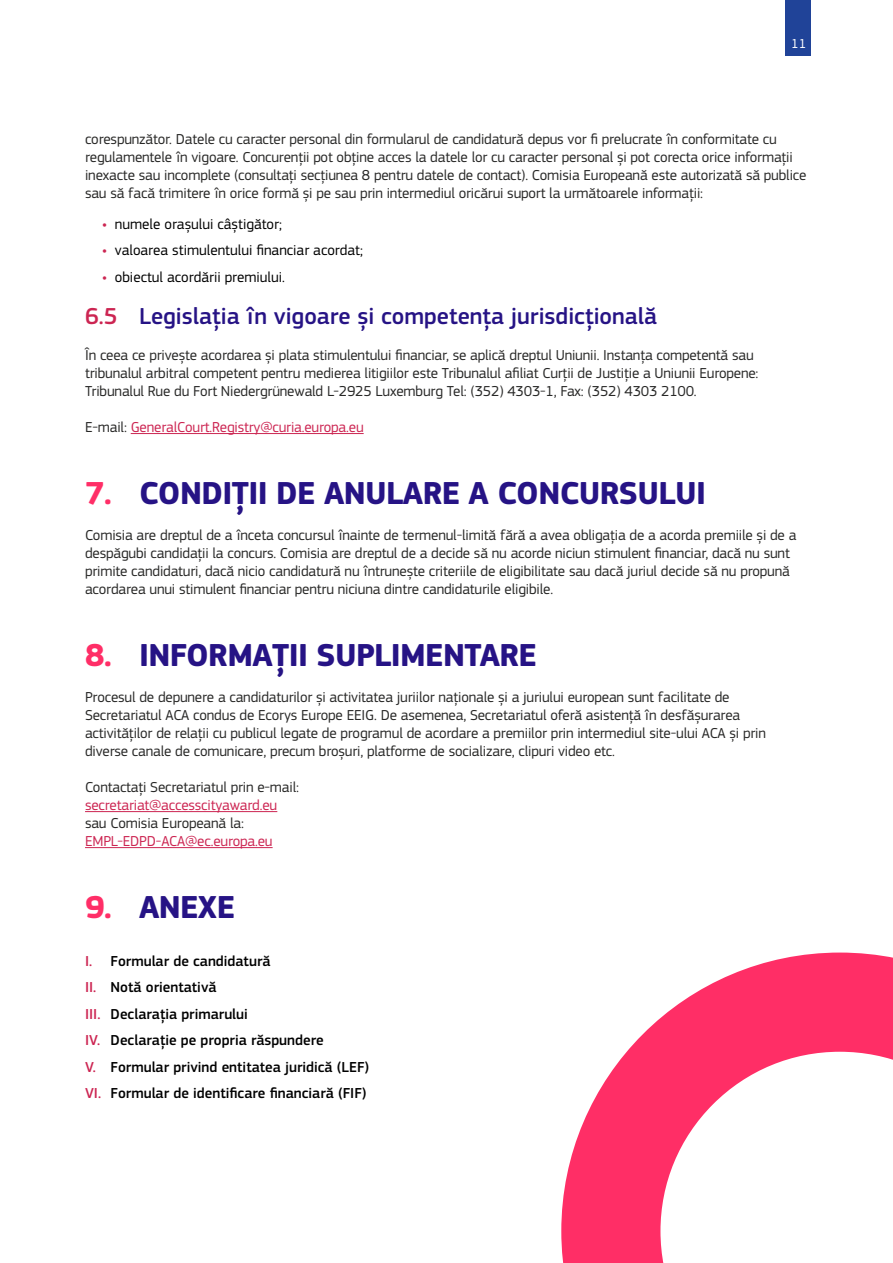
<style>
.page{position:relative;width:893px;height:1263px;background:#fff}
.page>*{position:absolute;margin:0;border:0;box-sizing:border-box;transform-origin:0 0}
.Heading__H1{font:700 33px "EC Square Sans Pro";letter-spacing:-.02em;color:#261385}
.Heading__H2{font:500 24px "EC Square Sans Pro";color:#261385}
.Body_Copy__P{font:15px/18px "EC Square Sans Pro";letter-spacing:-.01em;color:#282827}
.t1{font:500 15px "EC Square Sans Pro";color:#000}
.t2{font:15px "EC Square Sans Pro";color:#000}
.Body_Copy__P-2{font:15px "EC Square Sans Pro";letter-spacing:-.01em;color:#cc2552}
.t3{font:13.5px "EC Square Sans Pro";color:#fff}
.s1{font-weight:500;color:#cc2552}
.s2{color:#cc2552}
.s3{color:#282827}
.s4{color:#ff2e67}
</style>
<div class="page">
<hr style="left:131px;top:433px;width:233px;height:1px;background:#cc2552">
<hr style="left:85px;top:811px;width:192px;height:1px;background:#cc2552">
<hr style="left:85px;top:847px;width:188px;height:1px;background:#cc2552">
<svg style="left:561px;top:952px;width:332px;height:311px"></svg>
<div style="left:785px;top:0;width:26px;height:56px;background:#204398"></div>
<p class="t3" style="left:791px;top:36px;width:17px">11</p>
<p class="Body_Copy__P" style="left:85px;top:130px;width:723px">corespunzător. Datele cu caracter personal din formularul de candidatură depus vor fi prelucrate în conformitate cu regulamentele în vigoare. Concurenții pot obține acces la datele lor cu caracter personal și pot corecta orice informații inexacte sau incomplete (consultați secțiunea 8 pentru datele de contact). Comisia Europeană este autorizată să publice sau să facă trimitere în orice formă și pe sau prin intermediul oricărui suport la următoarele informații:</p>
<p class="t2" style="left:102px;top:215px;width:181px"><span class="s1">•</span> numele orașului câștigător;</p>
<p class="t2" style="left:102px;top:242px;width:262px"><span class="s1">•</span> valoarea stimulentului financiar acordat;</p>
<p class="t2" style="left:102px;top:268px;width:184px"><span class="s1">•</span> obiectul acordării premiului.</p>
<h2 class="Heading__H2" style="left:85px;top:302px;width:574px"><span class="s2">6.5</span> Legislația în vigoare și competența jurisdicțională</h2>
<p class="Body_Copy__P" style="left:85px;top:346px;width:675px">În ceea ce privește acordarea și plata stimulentului financiar, se aplică dreptul Uniunii. Instanța competentă sau tribunalul arbitral competent pentru medierea litigiilor este Tribunalul afiliat Curții de Justiție a Uniunii Europene:<br>Tribunalul Rue du Fort Niedergrünewald L-2925 Luxemburg Tel: (352) 4303-1, Fax: (352) 4303 2100.</p>
<p class="Body_Copy__P-2" style="left:85px;top:418px;width:280px"><span class="s3">E-mail:</span> GeneralCourt.Registry@curia.europa.eu</p>
<h1 class="Heading__H1" style="left:85px;top:473px;width:622px"><span class="s4">7.</span> CONDIȚII DE ANULARE A CONCURSULUI</h1>
<p class="Body_Copy__P" style="left:85px;top:526px;width:713px">Comisia are dreptul de a înceta concursul înainte de termenul-limită fără a avea obligația de a acorda premiile și de a despăgubi candidații la concurs. Comisia are dreptul de a decide să nu acorde niciun stimulent financiar, dacă nu sunt primite candidaturi, dacă nicio candidatură nu întrunește criteriile de eligibilitate sau dacă juriul decide să nu propună acordarea unui stimulent financiar pentru niciuna dintre candidaturile eligibile.</p>
<h1 class="Heading__H1" style="left:85px;top:635px;width:453px"><span class="s4">8.</span> INFORMAȚII SUPLIMENTARE</h1>
<p class="Body_Copy__P" style="left:85px;top:688px;width:682px">Procesul de depunere a candidaturilor și activitatea juriilor naționale și a juriului european sunt facilitate de Secretariatul ACA condus de Ecorys Europe EEIG. De asemenea, Secretariatul oferă asistență în desfășurarea activităților de relații cu publicul legate de programul de acordare a premiilor prin intermediul site-ului ACA și prin diverse canale de comunicare, precum broșuri, platforme de socializare, clipuri video etc.</p>
<p class="Body_Copy__P" style="left:85px;top:778px;width:215px">Contactați Secretariatul prin e-mail: <span class="s2">secretariat@accesscityaward.eu </span>sau Comisia Europeană la:<br><span class="s2">EMPL-EDPD-ACA@ec.europa.eu</span></p>
<h1 class="Heading__H1" style="left:85px;top:887px;width:152px"><span class="s4">9.</span> ANEXE</h1>
<p class="t1" style="left:85px;top:952px;width:187px"><span class="s2">I.</span> Formular de candidatură</p>
<p class="t1" style="left:85px;top:979px;width:133px"><span class="s2">II.</span> Notă orientativă</p>
<p class="t1" style="left:85px;top:1005px;width:164px"><span class="s2">III.</span> Declarația primarului</p>
<p class="t1" style="left:85px;top:1032px;width:240px"><span class="s2">IV.</span> Declarație pe propria răspundere</p>
<p class="t1" style="left:85px;top:1058px;width:286px"><span class="s2">V.</span> Formular privind entitatea juridică (LEF)</p>
<p class="t1" style="left:85px;top:1085px;width:283px"><span class="s2">VI.</span> Formular de identificare financiară (FIF)</p>
</div>
